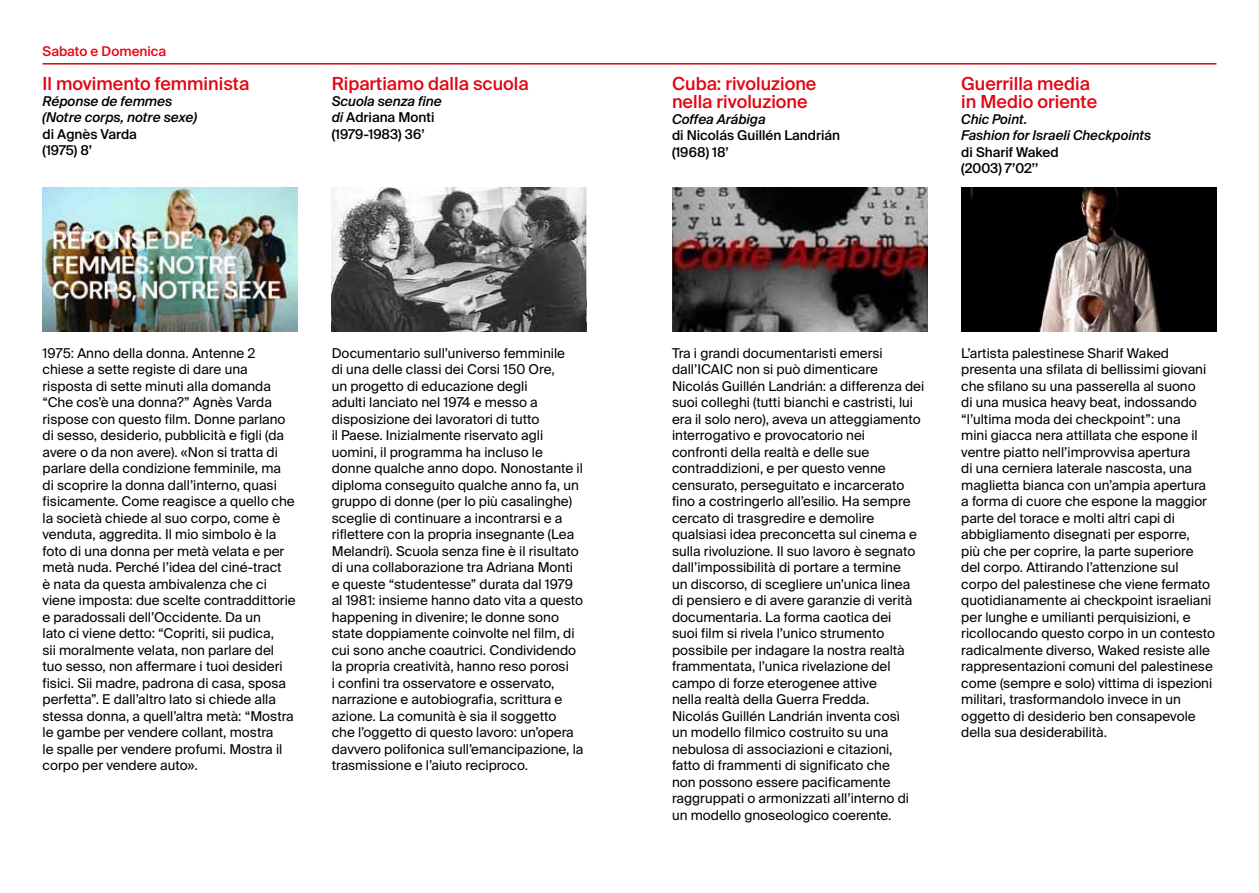
<style>
.page{position:relative;width:1259px;height:893px;background:#fff}
.page>*{position:absolute;margin:0;border:0;box-sizing:border-box;transform-origin:0 0}
.t1{font:500 18px/18px "Suisse Intl";color:#e30613}
.t2{font:13.5px/16.5px "Suisse Intl";color:#000}
.t3{font:500 13.5px/16.2px "Suisse Intl";color:#000}
.t4{font:italic 500 13.5px/16.2px "Suisse Intl";color:#000}
.t5{font:500 13.5px "Suisse Intl";color:#e30613}
.s1{font-style:italic}
</style>
<div class="page">
<img style="left:43px;top:187px;width:255px;height:145px">
<img style="left:332px;top:187px;width:255px;height:145px">
<hr style="left:43px;top:63px;width:1173px;height:2px;background:#e30613">
<img style="left:672px;top:187px;width:255px;height:145px">
<img style="left:961px;top:187px;width:255px;height:145px">
<p class="t5" style="left:43px;top:43px;width:125px">Sabato e Domenica</p>
<h1 class="t1" style="left:43px;top:75px;width:208px">Il movimento femminista</h1>
<p class="t4" style="left:43px;top:93px;width:156px">Réponse de femmes (Notre corps, notre sexe)</p>
<p class="t3" style="left:43px;top:126px;width:96px">di Agnès Varda (1975) 8’</p>
<h1 class="t1" style="left:332px;top:75px;width:198px">Ripartiamo dalla scuola</h1>
<p class="t3" style="left:332px;top:93px;width:112px"><span class="s1">Scuola senza fine di</span> Adriana Monti (1979-1983) 36’</p>
<h1 class="t1" style="left:672px;top:75px;width:146px">Cuba: rivoluzione nella rivoluzione</h1>
<p class="t4" style="left:672px;top:111px;width:95px">Coffea Arábiga</p>
<p class="t3" style="left:672px;top:128px;width:170px">di Nicolás Guillén Landrián (1968) 18’</p>
<h1 class="t1" style="left:961px;top:75px;width:137px">Guerrilla media in Medio oriente</h1>
<p class="t4" style="left:961px;top:111px;width:191px">Chic Point.<br>Fashion for Israeli Checkpoints</p>
<p class="t3" style="left:961px;top:144px;width:99px">di Sharif Waked (2003) 7’02’’</p>
<p class="t2" style="left:43px;top:345px;width:255px">1975: Anno della donna. Antenne 2 chiese a sette registe di dare una risposta di sette minuti alla domanda “Che cos’è una donna?” Agnès Varda rispose con questo film. Donne parlano di sesso, desiderio, pubblicità e figli (da avere o da non avere). «Non si tratta di parlare della condizione femminile, ma<br>di scoprire la donna dall’interno, quasi fisicamente. Come reagisce a quello che la società chiede al suo corpo, come è venduta, aggredita. Il mio simbolo è la foto di una donna per metà velata e per metà nuda. Perché l’idea del ciné-tract<br>è nata da questa ambivalenza che ci viene imposta: due scelte contraddittorie e paradossali dell’Occidente. Da un<br>lato ci viene detto: “Copriti, sii pudica,<br>sii moralmente velata, non parlare del tuo sesso, non affermare i tuoi desideri fisici. Sii madre, padrona di casa, sposa perfetta”. E dall’altro lato si chiede alla stessa donna, a quell’altra metà: “Mostra le gambe per vendere collant, mostra<br>le spalle per vendere profumi. Mostra il corpo per vendere auto».</p>
<p class="t2" style="left:332px;top:345px;width:253px">Documentario sull’universo femminile<br>di una delle classi dei Corsi 150 Ore,<br>un progetto di educazione degli<br>adulti lanciato nel 1974 e messo a disposizione dei lavoratori di tutto<br>il Paese. Inizialmente riservato agli uomini, il programma ha incluso le donne qualche anno dopo. Nonostante il diploma conseguito qualche anno fa, un gruppo di donne (per lo più casalinghe) sceglie di continuare a incontrarsi e a riflettere con la propria insegnante (Lea Melandri). Scuola senza fine è il risultato di una collaborazione tra Adriana Monti e queste “studentesse” durata dal 1979 al 1981: insieme hanno dato vita a questo happening in divenire; le donne sono state doppiamente coinvolte nel film, di cui sono anche coautrici. Condividendo la propria creatività, hanno reso porosi<br>i confini tra osservatore e osservato, narrazione e autobiografia, scrittura e azione. La comunità è sia il soggetto<br>che l’oggetto di questo lavoro: un’opera davvero polifonica sull’emancipazione, la trasmissione e l’aiuto reciproco.</p>
<p class="t2" style="left:672px;top:345px;width:254px">Tra i grandi documentaristi emersi dall’ICAIC non si può dimenticare Nicolás Guillén Landrián: a differenza dei suoi colleghi (tutti bianchi e castristi, lui era il solo nero), aveva un atteggiamento interrogativo e provocatorio nei<br>confronti della realtà e delle sue contraddizioni, e per questo venne censurato, perseguitato e incarcerato fino a costringerlo all’esilio. Ha sempre cercato di trasgredire e demolire qualsiasi idea preconcetta sul cinema e sulla rivoluzione. Il suo lavoro è segnato dall’impossibilità di portare a termine<br>un discorso, di scegliere un’unica linea di pensiero e di avere garanzie di verità documentaria. La forma caotica dei<br>suoi film si rivela l’unico strumento possibile per indagare la nostra realtà frammentata, l’unica rivelazione del campo di forze eterogenee attive<br>nella realtà della Guerra Fredda.<br>Nicolás Guillén Landrián inventa così<br>un modello filmico costruito su una nebulosa di associazioni e citazioni,<br>fatto di frammenti di significato che<br>non possono essere pacificamente raggruppati o armonizzati all’interno di un modello gnoseologico coerente.</p>
<p class="t2" style="left:961px;top:345px;width:255px">L’artista palestinese Sharif Waked presenta una sfilata di bellissimi giovani che sfilano su una passerella al suono<br>di una musica heavy beat, indossando “l’ultima moda dei checkpoint”: una<br>mini giacca nera attillata che espone il ventre piatto nell’improvvisa apertura<br>di una cerniera laterale nascosta, una maglietta bianca con un’ampia apertura a forma di cuore che espone la maggior parte del torace e molti altri capi di abbigliamento disegnati per esporre,<br>più che per coprire, la parte superiore del corpo. Attirando l’attenzione sul corpo del palestinese che viene fermato quotidianamente ai checkpoint israeliani per lunghe e umilianti perquisizioni, e ricollocando questo corpo in un contesto radicalmente diverso, Waked resiste alle rappresentazioni comuni del palestinese come (sempre e solo) vittima di ispezioni militari, trasformandolo invece in un oggetto di desiderio ben consapevole della sua desiderabilità.</p>
</div>
